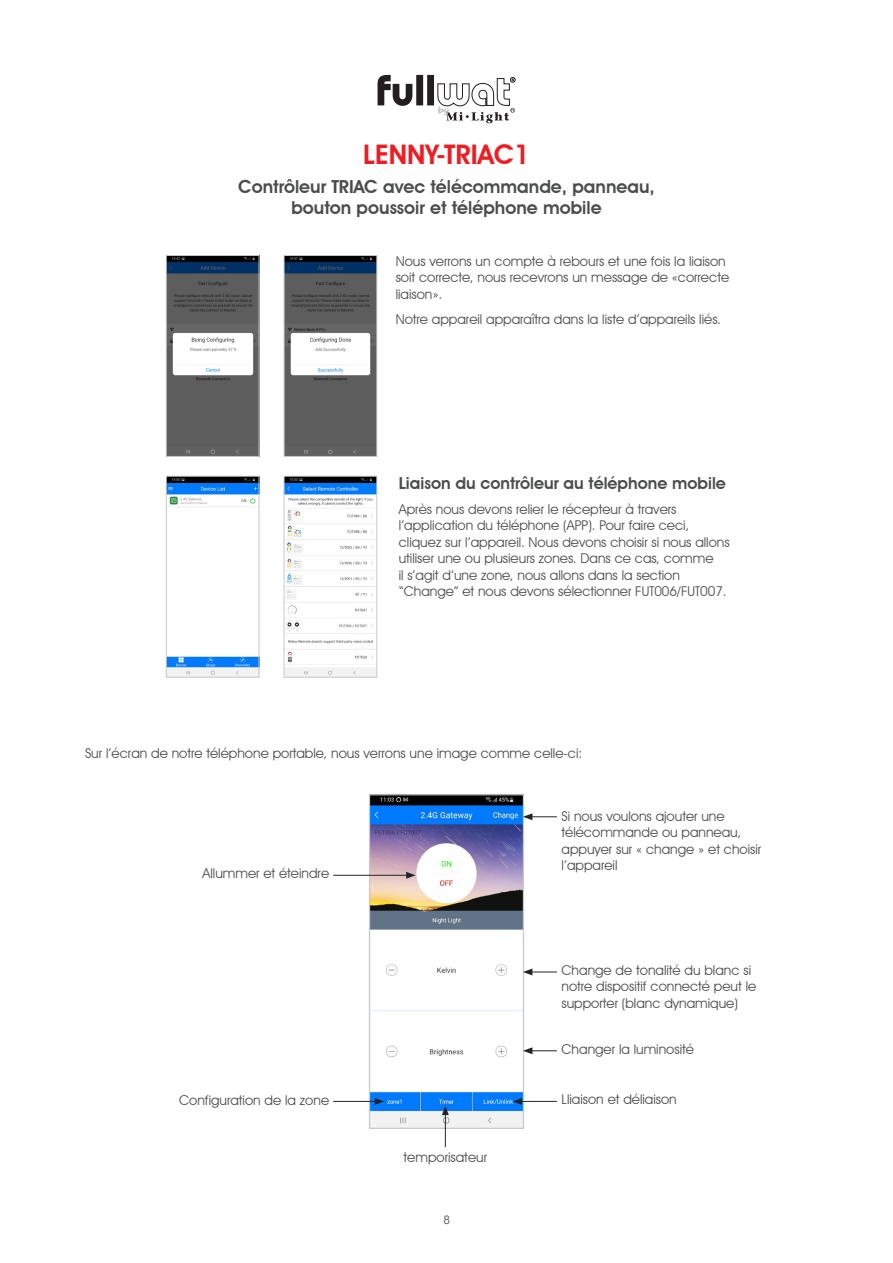
<style>
.page{position:relative;width:893px;height:1263px;background:#fff}
.page>*{position:absolute;margin:0;border:0;box-sizing:border-box;transform-origin:0 0}
.t1{font:600 27px "Avant Garde IT Cby BT";color:#ee1d23}
.t2{font:600 18px/21px "Avant Garde IT Cby BT";color:#4b4c4d;text-align:center}
.Números_01{font:600 16.5px "Avant Garde IT Cby BT";color:#4b4c4d}
.Números_01-2{font:13.5px/16.5px "Avant Garde IT Cby BT";color:#4b4c4d}
.t3{font:12px "Arial";color:#6c6d70}
.t4{font:700 9px "Segoe Script";color:#b1b3b3}
</style>
<div class="page">
<svg style="left:378px;top:75px;width:137px;height:48px"></svg>
<img style="left:371px;top:796px;width:151px;height:331px">
<div style="left:369px;top:794px;width:155px;height:335px;border:1px solid #c7c8ca"></div>
<hr style="left:333px;top:875px;width:76px;height:1px;background:#222426">
<svg style="left:406px;top:872px;width:10px;height:7px"></svg>
<hr style="left:333px;top:1101px;width:44px;height:1px;background:#222426">
<svg style="left:375px;top:1098px;width:9px;height:7px"></svg>
<svg style="left:523px;top:813px;width:34px;height:7px"></svg>
<svg style="left:523px;top:968px;width:34px;height:7px"></svg>
<svg style="left:523px;top:1047px;width:34px;height:7px"></svg>
<hr style="left:445px;top:1113px;width:1px;height:34px;background:#222426">
<svg style="left:442px;top:1105px;width:7px;height:10px"></svg>
<hr style="left:520px;top:1101px;width:37px;height:1px;background:#222426">
<svg style="left:513px;top:1098px;width:9px;height:7px"></svg>
<img style="left:168px;top:257px;width:89px;height:198px">
<div style="left:166px;top:255px;width:93px;height:202px;border:1px solid #c7c8ca"></div>
<img style="left:286px;top:478px;width:89px;height:197px">
<div style="left:284px;top:476px;width:93px;height:201px;border:1px solid #c7c8ca"></div>
<img style="left:168px;top:478px;width:89px;height:197px">
<div style="left:166px;top:476px;width:93px;height:201px;border:1px solid #c7c8ca"></div>
<img style="left:286px;top:257px;width:89px;height:198px">
<div style="left:284px;top:255px;width:93px;height:202px;border:1px solid #c7c8ca"></div>
<p class="t4" style="left:437px;top:103px;width:13px">by</p>
<h1 class="t1" style="left:363px;top:138px;width:168px">LENNY-TRIAC1</h1>
<h2 class="t2" style="left:238px;top:176px;width:418px">Contrôleur TRIAC avec télécommande, panneau, bouton poussoir et téléphone mobile</h2>
<p class="Números_01-2" style="left:396px;top:253px;width:335px">Nous verrons un compte à rebours et une fois la liaison soit correcte, nous recevrons un message de «correcte liaison».</p>
<p class="Números_01-2" style="left:396px;top:311px;width:327px">Notre appareil apparaîtra dans la liste d’appareils liés.</p>
<p class="Números_01" style="left:399px;top:473px;width:329px">Liaison du contrôleur au téléphone mobile</p>
<p class="Números_01-2" style="left:399px;top:501px;width:332px">Après nous devons relier le récepteur à travers l’application du téléphone (APP). Pour faire ceci, cliquez sur l’appareil. Nous devons choisir si nous allons utiliser une ou plusieurs zones. Dans ce cas, comme<br>il s’agit d’une zone, nous allons dans la section “Change” et nous devons sélectionner FUT006/FUT007.</p>
<p class="Números_01-2" style="left:85px;top:745px;width:499px">Sur l’écran de notre téléphone portable, nous verrons une image comme celle-ci:</p>
<p class="Números_01-2" style="left:202px;top:865px;width:128px">Allummer et éteindre</p>
<p class="Números_01-2" style="left:179px;top:1092px;width:152px">Configuration de la zone</p>
<p class="Números_01-2" style="left:404px;top:1149px;width:85px">temporisateur</p>
<p class="t3" style="left:443px;top:1212px;width:8px">8</p>
<p class="Números_01-2" style="left:561px;top:807px;width:201px">Si nous voulons ajouter une télécommande ou panneau, appuyer sur « change » et choisir l’appareil</p>
<p class="Números_01-2" style="left:561px;top:962px;width:196px">Change de tonalité du blanc si notre dispositif connecté peut le supporter (blanc dynamique)</p>
<p class="Números_01-2" style="left:561px;top:1040px;width:134px">Changer la luminosité</p>
<p class="Números_01-2" style="left:561px;top:1091px;width:117px">Lliaison et déliaison</p>
</div>
